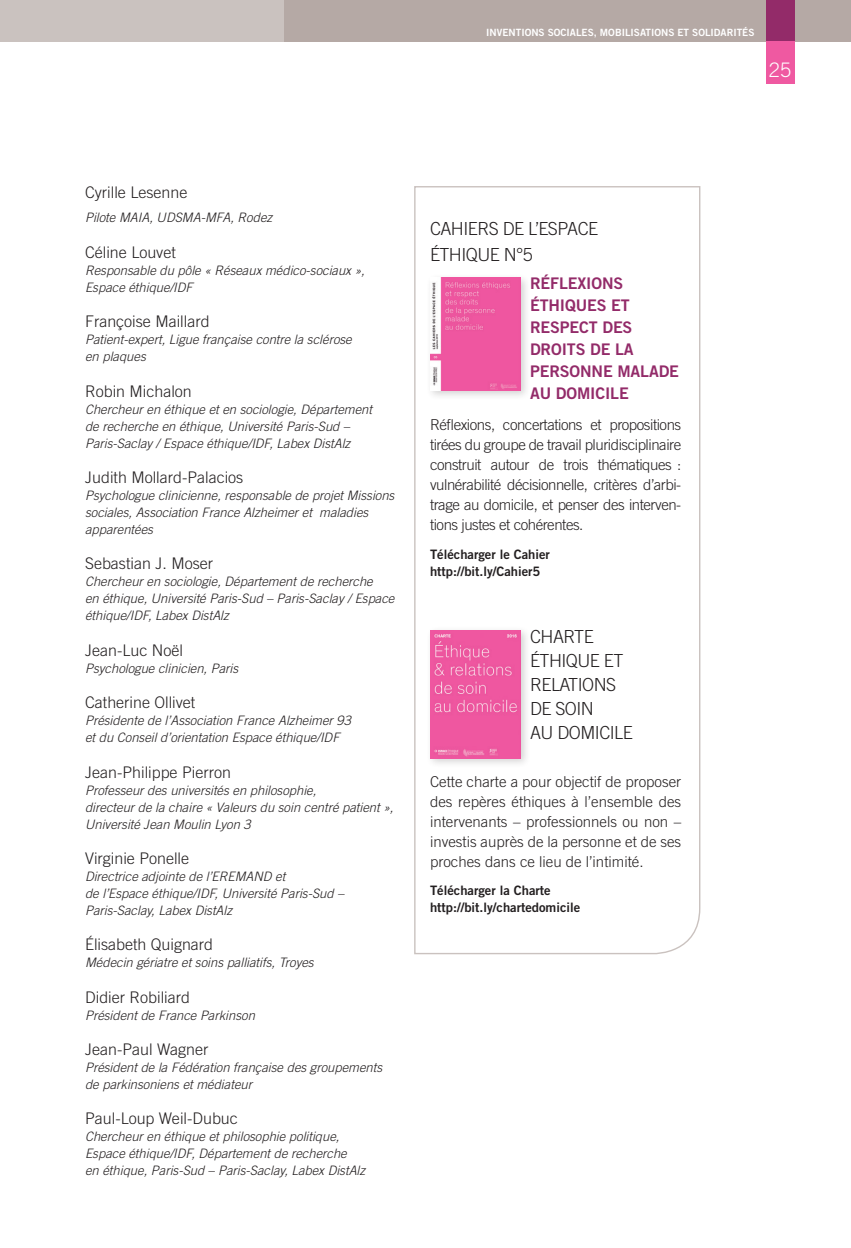
<style>
.page{position:relative;width:851px;height:1248px;background:#fff}
.page>*{position:absolute;margin:0;border:0;box-sizing:border-box;transform-origin:0 0}
.t1{font:300 20px "Trade Gothic";color:#fff}
.t2{font:300 18px/24px "Trade Gothic";letter-spacing:-.03em;color:#231f20}
.t3{font:300 16px "Trade Gothic";color:#231f20}
.t4{font:16px/22px "Trade Gothic Bold Two";letter-spacing:-.01em;color:#932b69}
.t5{font:300 15px/20px "Trade Gothic";letter-spacing:-.015em;color:#231f20;text-align:justify}
.t6{font:italic 300 13px/17px "Trade Gothic";color:#231f20}
.t7{font:13px/17px "Trade Gothic Bold Two";color:#231f20}
.t8{font:10px "Trade Gothic Bold Two";color:#fff}
</style>
<div class="page">
<div style="left:0;top:0;width:539px;height:42px;background:#cac2bf"></div>
<div style="left:283px;top:0;width:567px;height:42px;background:#b5a9a5"></div>
<div style="left:765px;top:0;width:29px;height:42px;background:#932b69"></div>
<div style="left:765px;top:42px;width:29px;height:42px;background:#ef59a1"></div>
<svg style="left:414px;top:186px;width:287px;height:768px"></svg>
<div style="left:426px;top:272px;width:105px;height:128px;background:#231f20;opacity:.2"></div>
<img style="left:430px;top:277px;width:90px;height:113px">
<div style="left:426px;top:626px;width:105px;height:142px;background:#231f20;opacity:.2"></div>
<img style="left:430px;top:630px;width:90px;height:128px">
<p class="t8" style="left:486px;top:26px;width:270px">INVENTIONS SOCIALES, MOBILISATIONS ET SOLIDARITÉS</p>
<h1 class="t1" style="left:768px;top:58px;width:24px">25</h1>
<p class="t3" style="left:85px;top:183px;width:104px">Cyrille Lesenne</p>
<p class="t6" style="left:85px;top:209px;width:189px">Pilote MAIA, UDSMA-MFA, Rodez</p>
<p class="t3" style="left:85px;top:242px;width:92px">Céline Louvet</p>
<p class="t6" style="left:85px;top:261px;width:281px">Responsable du pôle « Réseaux médico-sociaux »,<br>Espace éthique/IDF</p>
<p class="t3" style="left:85px;top:312px;width:126px">Françoise Maillard</p>
<p class="t6" style="left:85px;top:331px;width:268px">Patient-expert, Ligue française contre la sclérose en plaques</p>
<p class="t3" style="left:85px;top:381px;width:108px">Robin Michalon</p>
<p class="t6" style="left:85px;top:400px;width:288px">Chercheur en éthique et en sociologie, Département de recherche en éthique, Université Paris-Sud –<br>Paris-Saclay / Espace éthique/IDF, Labex DistAlz</p>
<p class="t3" style="left:85px;top:468px;width:160px">Judith Mollard-Palacios</p>
<p class="t6" style="left:85px;top:486px;width:311px">Psychologue clinicienne, responsable de projet Missions sociales, Association France Alzheimer et maladies apparentées</p>
<p class="t3" style="left:85px;top:554px;width:130px">Sebastian J. Moser</p>
<p class="t6" style="left:85px;top:573px;width:311px">Chercheur en sociologie, Département de recherche<br>en éthique, Université Paris-Sud – Paris-Saclay / Espace éthique/IDF, Labex DistAlz</p>
<p class="t3" style="left:85px;top:640px;width:99px">Jean-Luc Noël</p>
<p class="t6" style="left:85px;top:659px;width:155px">Psychologue clinicien, Paris</p>
<p class="t3" style="left:85px;top:693px;width:112px">Catherine Ollivet</p>
<p class="t6" style="left:85px;top:711px;width:267px">Présidente de l’Association France Alzheimer 93 et du Conseil d’orientation Espace éthique/IDF</p>
<p class="t3" style="left:85px;top:762px;width:147px">Jean-Philippe Pierron</p>
<p class="t6" style="left:85px;top:781px;width:310px">Professeur des universités en philosophie,<br>directeur de la chaire « Valeurs du soin centré patient »,<br>Université Jean Moulin Lyon 3</p>
<p class="t3" style="left:85px;top:848px;width:105px">Virginie Ponelle</p>
<p class="t6" style="left:85px;top:867px;width:260px">Directrice adjointe de l’EREMAND et<br>de l’Espace éthique/IDF, Université Paris-Sud –<br>Paris-Saclay, Labex DistAlz</p>
<p class="t3" style="left:85px;top:935px;width:130px">Élisabeth Quignard</p>
<p class="t6" style="left:85px;top:953px;width:230px">Médecin gériatre et soins palliatifs, Troyes</p>
<p class="t3" style="left:85px;top:987px;width:106px">Didier Robiliard</p>
<p class="t6" style="left:85px;top:1006px;width:171px">Président de France Parkinson</p>
<p class="t3" style="left:85px;top:1039px;width:125px">Jean-Paul Wagner</p>
<p class="t6" style="left:85px;top:1058px;width:298px">Président de la Fédération française des groupements de parkinsoniens et médiateur</p>
<p class="t3" style="left:85px;top:1109px;width:154px">Paul-Loup Weil-Dubuc</p>
<p class="t6" style="left:85px;top:1127px;width:281px">Chercheur en éthique et philosophie politique,<br>Espace éthique/IDF, Département de recherche<br>en éthique, Paris-Sud – Paris-Saclay, Labex DistAlz</p>
<h2 class="t2" style="left:430px;top:216px;width:170px;line-height:26px">CAHIERS DE L’ESPACE<br>ÉTHIQUE N°5</h2>
<p class="t4" style="left:530px;top:272px;width:150px">RÉFLEXIONS<br>ÉTHIQUES ET<br>RESPECT DES<br>DROITS DE LA<br>PERSONNE MALADE<br>AU DOMICILE</p>
<p class="t5" style="left:430px;top:415px;width:253px">Réflexions, concertations et propositions tirées du groupe de travail pluridisciplinaire construit autour de trois thématiques : vulnérabilité décisionnelle, critères d’arbi&shy;trage au domicile, et penser des interven&shy;tions justes et cohérentes.</p>
<p class="t7" style="left:430px;top:545px;width:121px">Télécharger le Cahier http://bit.ly/Cahier5</p>
<h2 class="t2" style="left:530px;top:624px;width:104px">CHARTE<br>ÉTHIQUE ET<br>RELATIONS<br>DE SOIN<br>AU DOMICILE</h2>
<p class="t5" style="left:430px;top:771px;width:253px">Cette charte a pour objectif de proposer des repères éthiques à l’ensemble des intervenants – professionnels ou non – investis auprès de la personne et de ses proches dans ce lieu de l’intimité.</p>
<p class="t7" style="left:430px;top:882px;width:152px">Télécharger la Charte http://bit.ly/chartedomicile</p>
</div>
